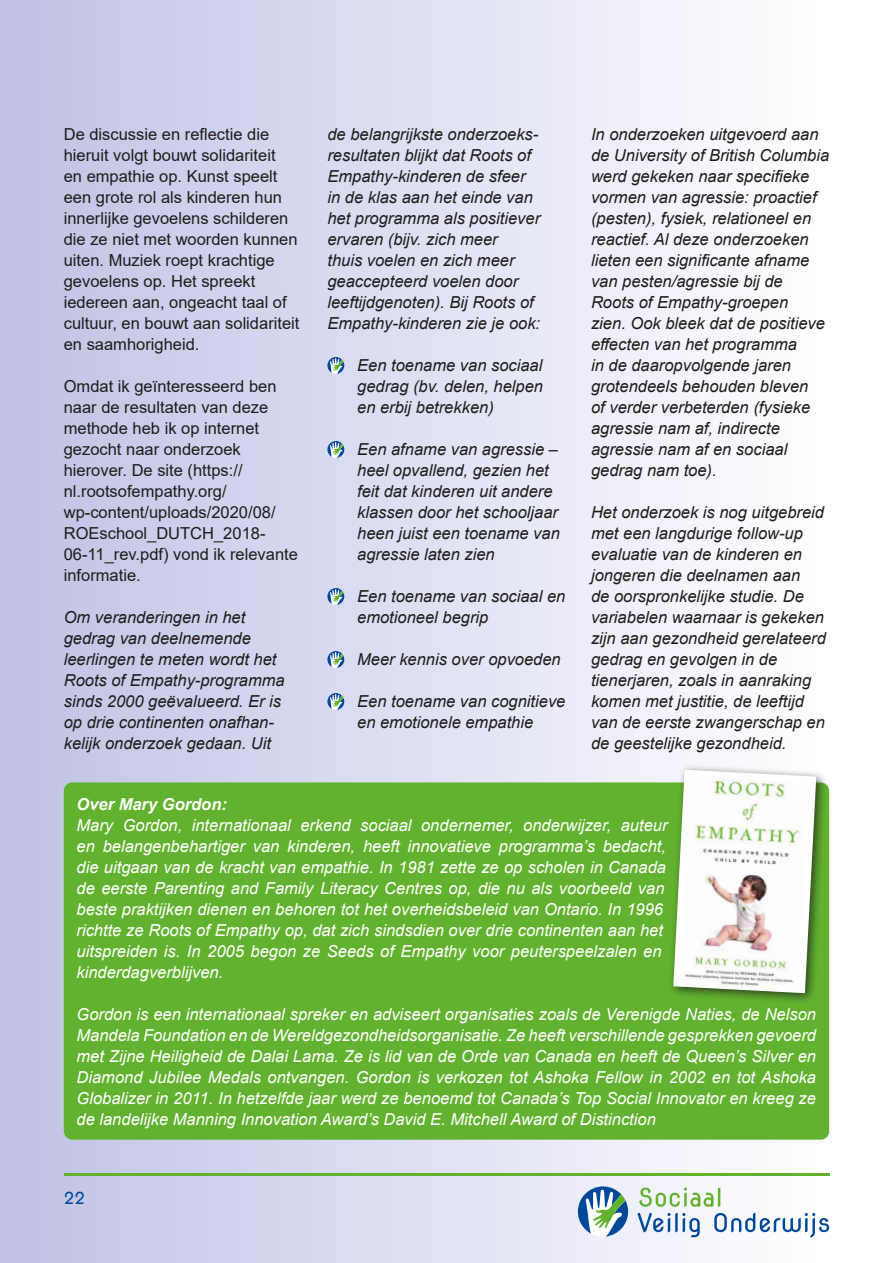
<style>
.page{position:relative;width:893px;height:1263px;background:#fff}
.page>*{position:absolute;margin:0;border:0;box-sizing:border-box;transform-origin:0 0}
.tekst_space{font:italic 16.5px/21px "Arial";color:#1d1d1b}
.tekst_space-2{font:italic 16.5px/21px "Arial";color:#fff}
.tekst_space-3{font:16.5px/21px "Arial";color:#1d1d1b}
.tekst_space-4{font:italic 700 16.5px "Arial";color:#fff}
.t1{font:16.5px "Nova Round";color:#00489a}
</style>
<div class="page">
<div style="left:0;top:0;width:829px;height:1263px;background:linear-gradient(to right,#bec2e4,#fff)"></div>
<div style="left:64px;top:782px;width:765px;height:358px;background:#62b22f;border-radius:9px"></div>
<svg style="left:327px;top:357px;width:17px;height:17px"></svg>
<svg style="left:327px;top:441px;width:17px;height:17px"></svg>
<svg style="left:327px;top:588px;width:17px;height:17px"></svg>
<svg style="left:327px;top:651px;width:17px;height:17px"></svg>
<svg style="left:327px;top:693px;width:17px;height:17px"></svg>
<div style="left:667px;top:764px;width:161px;height:241px;background:#1d1d1b;opacity:.75"></div>
<svg style="left:673px;top:770px;width:143px;height:223px"></svg>
<img style="left:680px;top:776px;width:129px;height:216px">
<hr style="left:64px;top:1174px;width:765px;height:2px;background:#62b22f">
<svg style="left:578px;top:1186px;width:50px;height:51px"></svg>
<svg style="left:639px;top:1187px;width:81px;height:20px"></svg>
<svg style="left:637px;top:1213px;width:63px;height:24px"></svg>
<svg style="left:714px;top:1213px;width:115px;height:24px"></svg>
<p class="tekst_space-3" style="left:64px;top:123px;width:237px">De discussie en reflectie die hieruit volgt bouwt solidariteit<br>en empathie op. Kunst speelt een grote rol als kinderen hun innerlijke gevoelens schilderen die ze niet met woorden kunnen uiten. Muziek roept krachtige gevoelens op. Het spreekt iedereen aan, ongeacht taal of cultuur, en bouwt aan solidariteit en saamhorigheid.</p>
<p class="tekst_space-3" style="left:64px;top:375px;width:236px">Omdat ik geïnteresseerd ben naar de resultaten van deze methode heb ik op internet gezocht naar onderzoek hierover. De site (https:// nl.rootsofempathy.org/ wp-content/uploads/2020/08/<br>ROEschool_DUTCH_2018-<br>06-11_rev.pdf) vond ik relevante informatie.</p>
<p class="tekst_space" style="left:64px;top:607px;width:222px">Om veranderingen in het gedrag van deelnemende leerlingen te meten wordt het<br>Roots of Empathy-programma sinds 2000 geëvalueerd. Er is op drie continenten onafhan&shy;kelijk onderzoek gedaan. Uit</p>
<p class="tekst_space" style="left:327px;top:124px;width:214px">de belangrijkste onderzoeks&shy;resultaten blijkt dat Roots of<br>Empathy-kinderen de sfeer in de klas aan het einde van het programma als positiever ervaren (bijv. zich meer<br>thuis voelen en zich meer geaccepteerd voelen door leeftijdgenoten). Bij Roots of<br>Empathy-kinderen zie je ook:</p>
<p class="tekst_space" style="left:357px;top:355px;width:187px;text-align:justify">Een toename van sociaal gedrag (bv. delen, helpen en erbij betrekken)</p>
<p class="tekst_space" style="left:357px;top:439px;width:204px">Een afname van agressie – heel opvallend, gezien het feit dat kinderen uit andere klassen door het schooljaar heen juist een toename van agressie laten zien</p>
<p class="tekst_space" style="left:357px;top:586px;width:210px">Een toename van sociaal en emotioneel begrip</p>
<p class="tekst_space" style="left:357px;top:649px;width:205px">Meer kennis over opvoeden</p>
<p class="tekst_space" style="left:357px;top:691px;width:210px">Een toename van cognitieve en emotionele empathie</p>
<p class="tekst_space" style="left:591px;top:124px;width:240px">In onderzoeken uitgevoerd aan de University of British Columbia werd gekeken naar specifieke vormen van agressie: proactief (pesten), fysiek, relationeel en reactief. Al deze onderzoeken lieten een significante afname van pesten/agressie bij de<br>Roots of Empathy-groepen<br>zien. Ook bleek dat de positieve effecten van het programma<br>in de daaropvolgende jaren grotendeels behouden bleven<br>of verder verbeterden (fysieke agressie nam af, indirecte agressie nam af en sociaal gedrag nam toe).</p>
<p class="tekst_space" style="left:591px;top:502px;width:236px">Het onderzoek is nog uitgebreid met een langdurige follow-up evaluatie van de kinderen en jongeren die deelnamen aan<br>de oorspronkelijke studie. De variabelen waarnaar is gekeken zijn aan gezondheid gerelateerd gedrag en gevolgen in de tienerjaren, zoals in aanraking komen met justitie, de leeftijd van de eerste zwangerschap en de geestelijke gezondheid.</p>
<p class="tekst_space-4" style="left:77px;top:793px;width:152px">Over Mary Gordon:</p>
<p class="tekst_space-2" style="left:77px;top:815px;width:592px">Mary Gordon, internationaal erkend sociaal ondernemer, onderwijzer, auteur en belangenbehartiger van kinderen, heeft innovatieve programma’s bedacht, die uitgaan van de kracht van empathie. In 1981 zette ze op scholen in Canada de eerste Parenting and Family Literacy Centres op, die nu als voorbeeld van beste praktijken dienen en behoren tot het overheidsbeleid van Ontario. In 1996 richtte ze Roots of Empathy op, dat zich sindsdien over drie continenten aan het uitspreiden is. In 2005 begon ze Seeds of Empathy voor peuterspeelzalen en kinderdagverblijven.</p>
<p class="tekst_space-2" style="left:77px;top:1004px;width:741px;text-align:justify">Gordon is een internationaal spreker en adviseert organisaties zoals de Verenigde Naties, de Nelson Mandela Foundation en de Wereldgezondheidsorganisatie. Ze heeft verschillende gesprekken gevoerd met Zijne Heiligheid de Dalai Lama. Ze is lid van de Orde van Canada en heeft de Queen’s Silver en Diamond Jubilee Medals ontvangen. Gordon is verkozen tot Ashoka Fellow in 2002 en tot Ashoka Globalizer in 2011. In hetzelfde jaar werd ze benoemd tot Canada’s Top Social Innovator en kreeg ze de landelijke Manning Innovation Award’s David E. Mitchell Award of Distinction</p>
<p class="t1" style="left:64px;top:1188px;width:23px">22</p>
</div>
